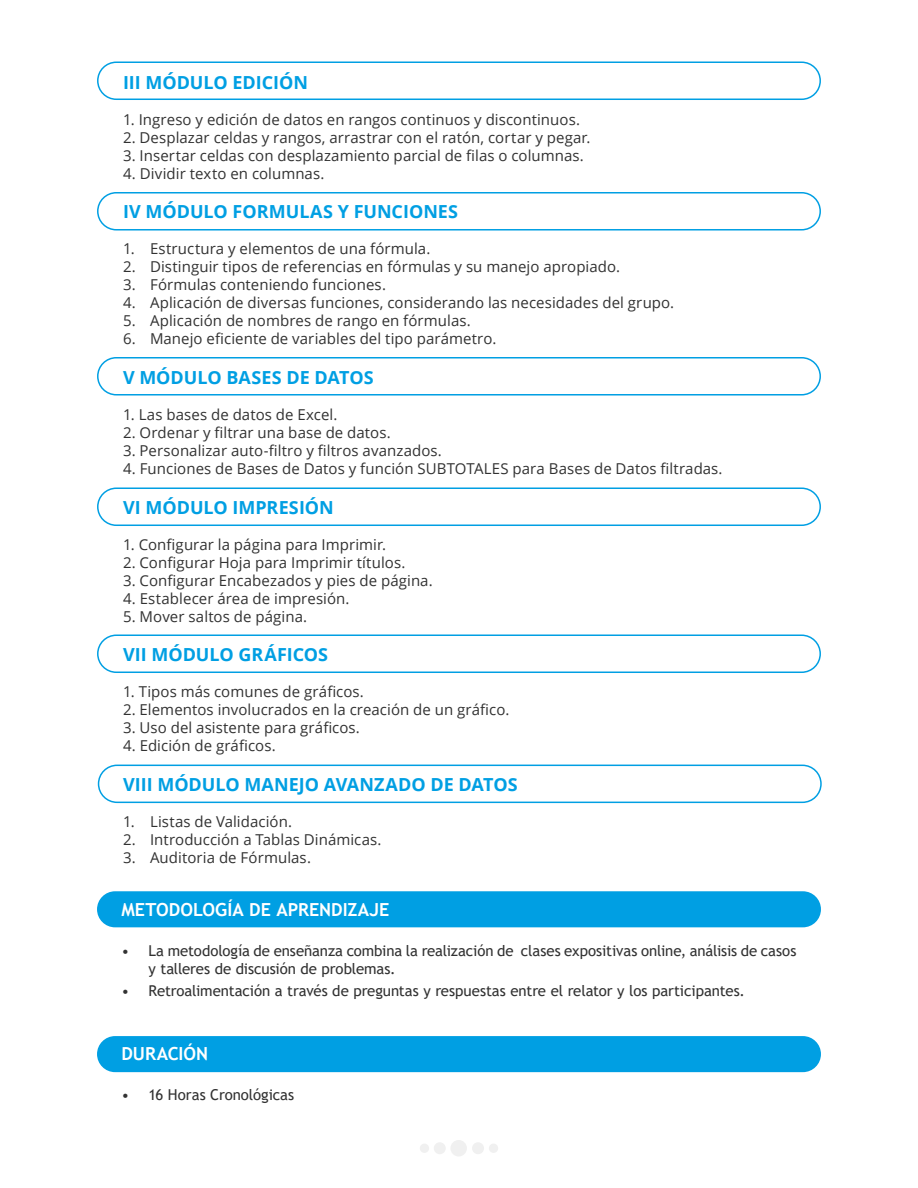
<style>
.page{position:relative;width:918px;height:1188px;background:#fff}
.page>*{position:absolute;margin:0;border:0;box-sizing:border-box;transform-origin:0 0}
.t1{font:700 18px "Open Sans";color:#009fe3}
.t2{font:700 18px "Trebuchet MS";color:#fff}
.t3{font:15px "Open Sans";letter-spacing:.005em;color:#323232}
.t4{font:15px/18px "Trebuchet MS";letter-spacing:-.005em;color:#323232}
</style>
<div class="page">
<div style="left:98px;top:765px;width:724px;height:38px;border:2px solid #009fe3;border-radius:19px"></div>
<div style="left:97px;top:62px;width:724px;height:38px;border:2px solid #009fe3;border-radius:19px"></div>
<div style="left:97px;top:192px;width:724px;height:39px;border:2px solid #009fe3;border-radius:19px"></div>
<div style="left:97px;top:357px;width:724px;height:39px;border:2px solid #009fe3;border-radius:19px"></div>
<div style="left:97px;top:488px;width:724px;height:38px;border:2px solid #009fe3;border-radius:19px"></div>
<div style="left:97px;top:634px;width:724px;height:39px;border:2px solid #009fe3;border-radius:19px"></div>
<div style="left:97px;top:1036px;width:724px;height:36px;background:#009fe3;border-radius:18px"></div>
<div style="left:97px;top:891px;width:724px;height:36px;background:#009fe3;border-radius:18px"></div>
<div style="left:450px;top:1140px;width:17px;height:16px;background:#f0f0f0;border-radius:50%"></div>
<div style="left:434px;top:1142px;width:12px;height:12px;background:#f0f0f0;border-radius:50%"></div>
<div style="left:420px;top:1144px;width:9px;height:9px;background:#f0f0f0;border-radius:50%"></div>
<div style="left:472px;top:1142px;width:12px;height:12px;background:#f0f0f0;border-radius:50%"></div>
<div style="left:489px;top:1144px;width:9px;height:9px;background:#f0f0f0;border-radius:50%"></div>
<p class="t1" style="left:123px;top:70px;width:187px">III MÓDULO EDICIÓN</p>
<p class="t3" style="left:123px;top:109px;width:459px">1. Ingreso y edición de datos en rangos continuos y discontinuos.</p>
<p class="t3" style="left:123px;top:127px;width:469px">2. Desplazar celdas y rangos, arrastrar con el ratón, cortar y pegar.</p>
<p class="t3" style="left:123px;top:145px;width:462px">3. Insertar celdas con desplazamiento parcial de filas o columnas.</p>
<p class="t3" style="left:123px;top:163px;width:203px">4. Dividir texto en columnas.</p>
<p class="t1" style="left:123px;top:199px;width:337px">IV MÓDULO FORMULAS Y FUNCIONES</p>
<p class="t3" style="left:123px;top:239px;width:309px">1. Estructura y elementos de una fórmula.</p>
<p class="t3" style="left:123px;top:257px;width:499px">2. Distinguir tipos de referencias en fórmulas y su manejo apropiado.</p>
<p class="t3" style="left:123px;top:275px;width:265px">3. Fórmulas conteniendo funciones.</p>
<p class="t3" style="left:123px;top:293px;width:553px">4. Aplicación de diversas funciones, considerando las necesidades del grupo.</p>
<p class="t3" style="left:123px;top:311px;width:349px">5. Aplicación de nombres de rango en fórmulas.</p>
<p class="t3" style="left:123px;top:329px;width:375px">6. Manejo eficiente de variables del tipo parámetro.</p>
<p class="t1" style="left:123px;top:365px;width:252px">V MÓDULO BASES DE DATOS</p>
<p class="t3" style="left:123px;top:404px;width:216px">1. Las bases de datos de Excel.</p>
<p class="t3" style="left:123px;top:422px;width:269px">2. Ordenar y filtrar una base de datos.</p>
<p class="t3" style="left:123px;top:440px;width:320px">3. Personalizar auto-filtro y filtros avanzados.</p>
<p class="t3" style="left:123px;top:458px;width:601px">4. Funciones de Bases de Datos y función SUBTOTALES para Bases de Datos filtradas.</p>
<p class="t1" style="left:123px;top:494px;width:212px">VI MÓDULO IMPRESIÓN</p>
<p class="t3" style="left:123px;top:534px;width:265px">1. Configurar la página para Imprimir.</p>
<p class="t3" style="left:123px;top:552px;width:284px">2. Configurar Hoja para Imprimir títulos.</p>
<p class="t3" style="left:123px;top:570px;width:311px">3. Configurar Encabezados y pies de página.</p>
<p class="t3" style="left:123px;top:588px;width:228px">4. Establecer área de impresión.</p>
<p class="t3" style="left:123px;top:606px;width:186px">5. Mover saltos de página.</p>
<p class="t1" style="left:123px;top:642px;width:207px">VII MÓDULO GRÁFICOS</p>
<p class="t3" style="left:123px;top:681px;width:242px">1. Tipos más comunes de gráficos.</p>
<p class="t3" style="left:123px;top:699px;width:388px">2. Elementos involucrados en la creación de un gráfico.</p>
<p class="t3" style="left:123px;top:717px;width:238px">3. Uso del asistente para gráficos.</p>
<p class="t3" style="left:123px;top:735px;width:154px">4. Edición de gráficos.</p>
<p class="t1" style="left:123px;top:772px;width:396px">VIII MÓDULO MANEJO AVANZADO DE DATOS</p>
<p class="t3" style="left:123px;top:811px;width:171px">1. Listas de Validación.</p>
<p class="t3" style="left:123px;top:829px;width:260px">2. Introducción a Tablas Dinámicas.</p>
<p class="t3" style="left:123px;top:847px;width:189px">3. Auditoria de Fórmulas.</p>
<p class="t2" style="left:122px;top:899px;width:269px">METODOLOGÍA DE APRENDIZAJE</p>
<p class="t4" style="left:148px;top:942px;width:649px;text-indent:-27px">• La metodología de enseñanza combina la realización de clases expositivas online, análisis de casos y talleres de discusión de problemas.</p>
<p class="t4" style="left:122px;top:981px;width:625px">• Retroalimentación a través de preguntas y respuestas entre el relator y los participantes.</p>
<p class="t2" style="left:122px;top:1043px;width:88px">DURACIÓN</p>
<p class="t4" style="left:122px;top:1086px;width:174px">• 16 Horas Cronológicas</p>
</div>
